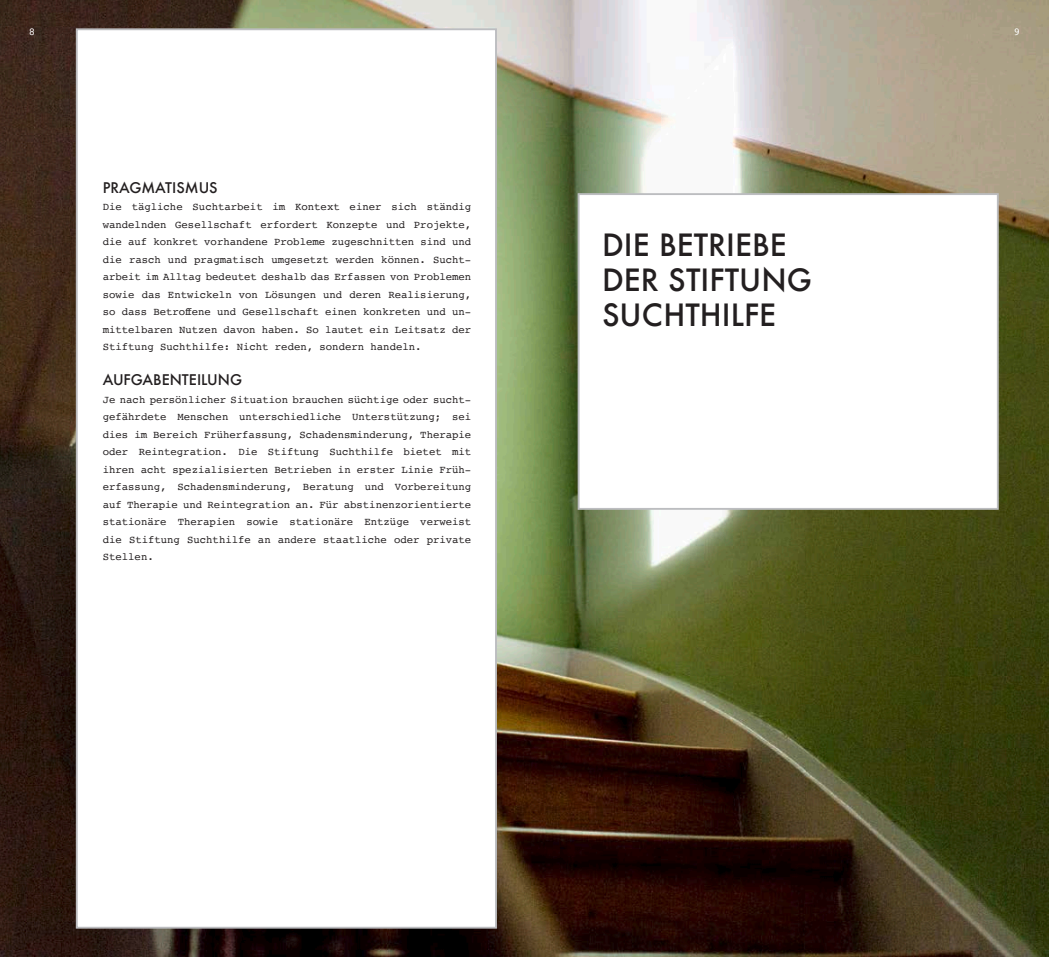
<style>
.page{position:relative;width:1049px;height:957px;background:#fff}
.page>*{position:absolute;margin:0;border:0;box-sizing:border-box;transform-origin:0 0}
.t1{font:500 30px/35px "Futura";color:#231f20}
.t2{font:500 14.38px "Futura";color:#231f20}
.t3{font:10.62px/17.5px "Courier";color:#231f20}
.t4{font:10.62px "Courier";color:#fff}
</style>
<div class="page">
<img style="left:0;top:0;width:1049px;height:957px">
<div style="left:77px;top:29px;width:419px;height:898px;background:#fff"></div>
<div style="left:76px;top:28px;width:421px;height:900px;border:2px solid #bcbdc0"></div>
<div style="left:578px;top:193px;width:421px;height:317px;background:#fff;border:2px solid #bcbdc0"></div>
<p class="t4" style="left:29px;top:24px;width:8px">8</p>
<p class="t4" style="left:1014px;top:24px;width:8px">9</p>
<h2 class="t2" style="left:103px;top:178px;width:116px">PRAGMATISMUS</h2>
<p class="t3" style="left:103px;top:198px;width:370px">Die tägliche Suchtarbeit im Kontext einer sich ständig wandelnden Gesellschaft erfordert Konzepte und Projekte, die auf konkret vorhandene Probleme zugeschnitten sind und die rasch und pragmatisch umgesetzt werden können. Sucht&shy;arbeit im Alltag bedeutet deshalb das Erfassen von Problemen sowie das Entwickeln von Lösungen und deren Realisierung, so dass Betroffene und Gesellschaft einen konkreten und un&shy;mittelbaren Nutzen davon haben. So lautet ein Leitsatz der Stiftung Suchthilfe: Nicht reden, sondern handeln.</p>
<h2 class="t2" style="left:103px;top:370px;width:141px">AUFGABENTEILUNG</h2>
<p class="t3" style="left:103px;top:390px;width:370px">Je nach persönlicher Situation brauchen süchtige oder sucht&shy;gefährdete Menschen unterschiedliche Unterstützung; sei dies im Bereich Früherfassung, Schadensminderung, Therapie oder Reintegration. Die Stiftung Suchthilfe bietet mit ihren acht spezialisierten Betrieben in erster Linie Früh&shy;erfassung, Schadensminderung, Beratung und Vorbereitung auf Therapie und Reintegration an. Für abstinenzorientierte stationäre Therapien sowie stationäre Entzüge verweist die Stiftung Suchthilfe an andere staatliche oder private Stellen.</p>
<h1 class="t1" style="left:602px;top:227px;width:212px">DIE BETRIEBE<br>DER STIFTUNG<br>SUCHTHILFE</h1>
</div>
